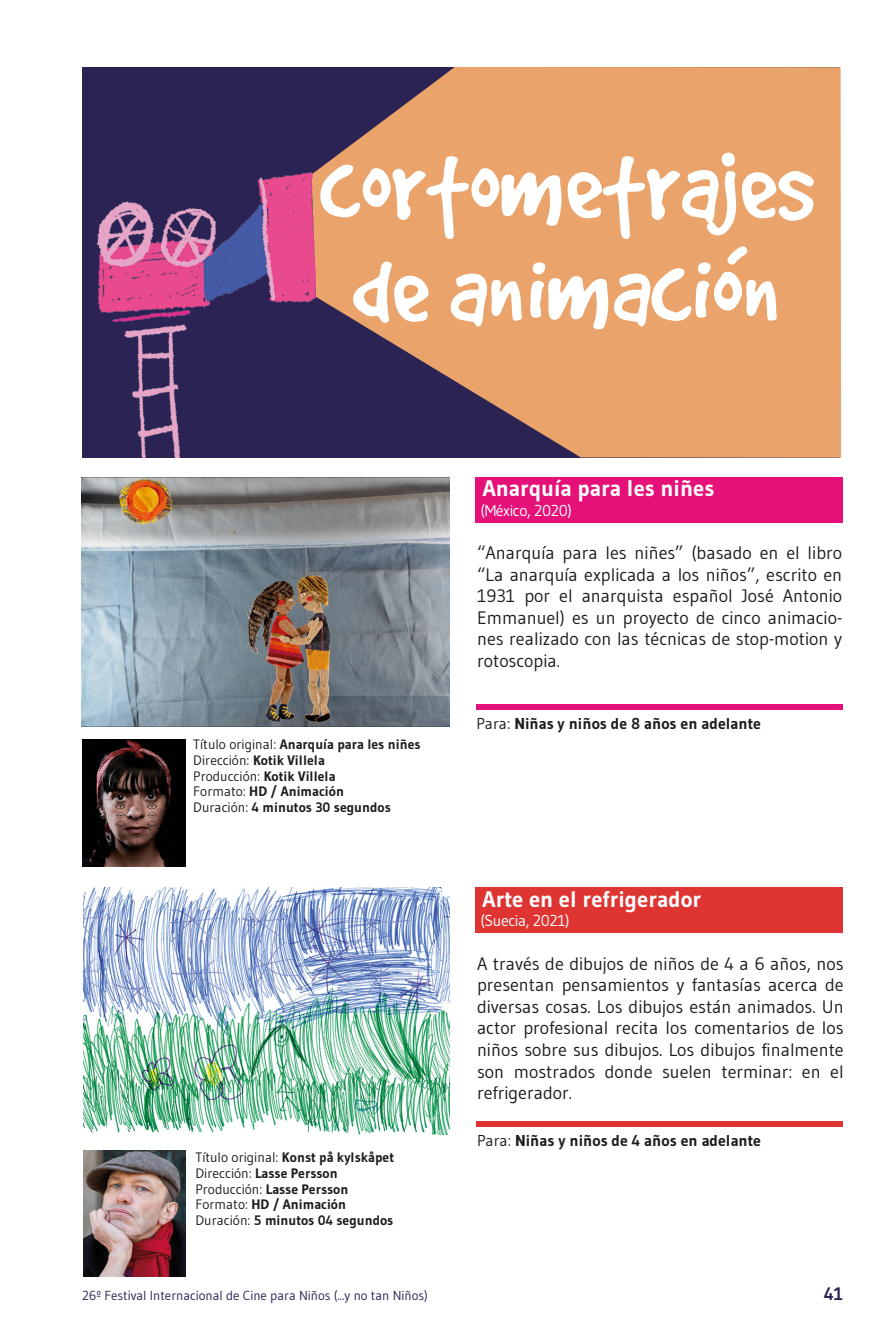
<style>
.page{position:relative;width:893px;height:1340px;background:#fff}
.page>*{position:absolute;margin:0;border:0;box-sizing:border-box;transform-origin:0 0}
.t1{font:108.45px/103.5px "Good Dog Plain";color:#fff;text-align:center}
.t2{font:700 22.5px "Gudea";color:#fff}
.t3{font:18px/21.6px "Gudea";color:#1d1d1b;text-align:justify}
.t4{font:700 18px "Gudea";color:#2b2354}
.t5{font:700 15.75px "Gudea";color:#1d1d1b}
.t6{font:15.75px "Gudea";letter-spacing:-.025em;color:#fff}
.t7{font:700 13.72px/15.8px "Gudea";color:#1d1d1b}
.t8{font:13.05px "Gudea";color:#2b2354}
.s1{font-weight:400}
</style>
<div class="page">
<div style="left:476px;top:705px;width:367px;height:5px;background:#e51179"></div>
<div style="left:475px;top:477px;width:368px;height:46px;background:#e51179"></div>
<div style="left:475px;top:887px;width:368px;height:46px;background:#df3532"></div>
<div style="left:476px;top:1121px;width:367px;height:6px;background:#df3532"></div>
<div style="left:82px;top:67px;width:758px;height:390px;background:#2a2354"></div>
<svg style="left:326px;top:67px;width:515px;height:390px;background:#d19267"></svg>
<img style="left:96px;top:163px;width:230px;height:294px">
<svg style="left:719px;top:238px;width:36px;height:35px"></svg>
<img style="left:82px;top:739px;width:103px;height:127px">
<img style="left:82px;top:477px;width:368px;height:249px">
<img style="left:84px;top:887px;width:366px;height:247px">
<img style="left:83px;top:1150px;width:102px;height:126px">
<h1 class="t1" style="left:319px;top:134px;width:496px">cortometrajes de animacion</h1>
<p class="t2" style="left:483px;top:474px;width:233px">Anarquía para les niñes</p>
<p class="t6" style="left:481px;top:500px;width:93px">(México, 2020)</p>
<p class="t3" style="left:477px;top:541px;width:367px">“Anarquía para les niñes” (basado en el libro “La anarquía explicada a los niños”, escrito en 1931 por el anarquista español José Antonio Emmanuel) es un proyecto de cinco animacio&shy;nes realizado con las técnicas de stop-motion y rotoscopia.</p>
<p class="t7" style="left:193px;top:736px;width:229px"><span class="s1">Título original:</span> Anarquía para les niñes<br><span class="s1">Dirección:</span> Kotik Villela<br><span class="s1">Producción:</span> Kotik Villela<br><span class="s1">Formato:</span> HD / Animación<br><span class="s1">Duración:</span> 4 minutos 30 segundos</p>
<p class="t7" style="left:195px;top:1149px;width:200px"><span class="s1">Título original:</span> Konst på kylskåpet<br><span class="s1">Dirección:</span> Lasse Persson<br><span class="s1">Producción:</span> Lasse Persson<br><span class="s1">Formato:</span> HD / Animación<br><span class="s1">Duración:</span> 5 minutos 04 segundos</p>
<p class="t5" style="left:476px;top:713px;width:286px"><span class="s1">Para:</span> Niñas y niños de 8 años en adelante</p>
<p class="t2" style="left:483px;top:885px;width:220px">Arte en el refrigerador</p>
<p class="t6" style="left:481px;top:911px;width:91px">(Suecia, 2021)</p>
<p class="t3" style="left:477px;top:952px;width:368px">A través de dibujos de niños de 4 a 6 años, nos presentan pensamientos y fantasías acerca de diversas cosas. Los dibujos están animados. Un actor profesional recita los comentarios de los niños sobre sus dibujos. Los dibujos finalmente son mostrados donde suelen terminar: en el refrigerador.</p>
<p class="t5" style="left:477px;top:1130px;width:285px"><span class="s1">Para:</span> Niñas y niños de 4 años en adelante</p>
<p class="t8" style="left:82px;top:1286px;width:347px">26º Festival Internacional de Cine para Niños (...y no tan Niños)</p>
<p class="t4" style="left:824px;top:1282px;width:21px">41</p>
</div>
